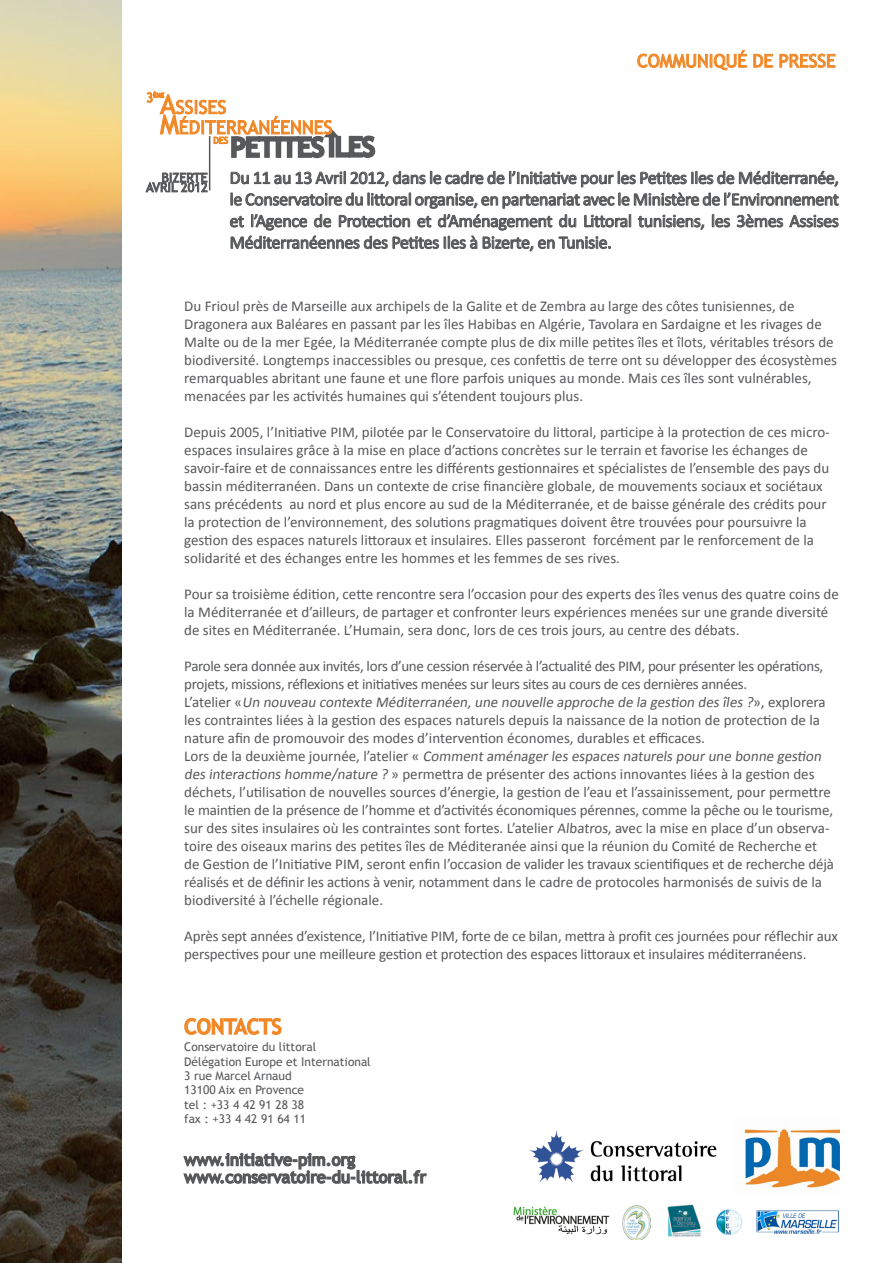
<style>
.page{position:relative;width:893px;height:1263px;background:#fff}
.page>*{position:absolute;margin:0;border:0;box-sizing:border-box;transform-origin:0 0}
.t1{font:21px "Trebuchet MS";color:#f08827}
.t2{font:18px/21.6px "Calibri";letter-spacing:-.02em;color:#57585a;text-align:justify}
.t3{font:18px "Trebuchet MS";color:#f08827}
.t4{font:15px/18px "Calibri";color:#57585a}
.t5{font:15px/18px "Calibri";letter-spacing:-.02em;color:#57585a}
.t6{font:12px/14.4px "Trebuchet MS";color:#57585a}
.s1{font-style:italic}
</style>
<div class="page">
<img style="left:0;top:0;width:121px;height:1262px">
<hr style="left:209px;top:136px;width:1px;height:54px;background:#57585a">
<svg style="left:145px;top:172px;width:63px;height:21px"></svg>
<svg style="left:146px;top:91px;width:230px;height:69px"></svg>
<svg style="left:637px;top:50px;width:110px;height:21px"></svg>
<svg style="left:753px;top:54px;width:20px;height:14px"></svg>
<svg style="left:779px;top:53px;width:57px;height:15px"></svg>
<svg style="left:184px;top:1017px;width:98px;height:18px"></svg>
<img style="left:622px;top:1205px;width:28px;height:35px">
<img style="left:513px;top:1206px;width:97px;height:28px">
<img style="left:716px;top:1209px;width:27px;height:27px">
<img style="left:667px;top:1205px;width:34px;height:32px">
<img style="left:756px;top:1210px;width:83px;height:23px">
<svg style="left:230px;top:171px;width:609px;height:81px"></svg>
<img style="left:529px;top:1130px;width:188px;height:53px">
<img style="left:744px;top:1128px;width:96px;height:60px">
<svg style="left:183px;top:1152px;width:244px;height:32px"></svg>
<p class="t3" style="left:637px;top:50px;width:200px">COMMUNIQUÉ DE PRESSE</p>
<p class="t2" style="left:230px;top:167px;width:611px">Du 11 au 13 Avril 2012, dans le cadre de l’Initiative pour les Petites Iles de Méditerranée, le Conservatoire du littoral organise, en partenariat avec le Ministère de l’Environnement et l’Agence de Protection et d’Aménagement du Littoral tunisiens, les 3èmes Assises Méditerranéennes des Petites Iles à Bizerte, en Tunisie.</p>
<p class="t4" style="left:184px;top:297px;width:654px">Du Frioul près de Marseille aux archipels de la Galite et de Zembra au large des côtes tunisiennes, de Dragonera aux Baléares en passant par les îles Habibas en Algérie, Tavolara en Sardaigne et les rivages de Malte ou de la mer Egée, la Méditerranée compte plus de dix mille petites îles et îlots, véritables trésors de biodiversité. Longtemps inaccessibles ou presque, ces confettis de terre ont su développer des écosystèmes remarquables abritant une faune et une flore parfois uniques au monde. Mais ces îles sont vulnérables, menacées par les activités humaines qui s’étendent toujours plus.</p>
<p class="t4" style="left:184px;top:423px;width:647px">Depuis 2005, l’Initiative PIM, pilotée par le Conservatoire du littoral, participe à la protection de ces micro&shy;espaces insulaires grâce à la mise en place d’actions concrètes sur le terrain et favorise les échanges de savoir-faire et de connaissances entre les différents gestionnaires et spécialistes de l’ensemble des pays du bassin méditerranéen. Dans un contexte de crise financière globale, de mouvements sociaux et sociétaux sans précédents au nord et plus encore au sud de la Méditerranée, et de baisse générale des crédits pour la protection de l’environnement, des solutions pragmatiques doivent être trouvées pour poursuivre la gestion des espaces naturels littoraux et insulaires. Elles passeront forcément par le renforcement de la solidarité et des échanges entre les hommes et les femmes de ses rives.</p>
<p class="t4" style="left:184px;top:585px;width:656px">Pour sa troisième édition, cette rencontre sera l’occasion pour des experts des îles venus des quatre coins de la Méditerranée et d’ailleurs, de partager et confronter leurs expériences menées sur une grande diversité</p>
<p class="t4" style="left:184px;top:621px;width:557px">de sites en Méditerranée. L’Humain, sera donc, lors de ces trois jours, au centre des débats.</p>
<p class="t5" style="left:184px;top:657px;width:641px">Parole sera donnée aux invités, lors d’une cession réservée à l’actualité des PIM, pour présenter les opérations, projets, missions, réflexions et initiatives menées sur leurs sites au cours de ces dernières années.</p>
<p class="t4" style="left:184px;top:693px;width:643px">L’a t e l i e r « <span class="s1">Un nouveau contexte Méditerranéen,une nouvelle approche de la gestion des îles ?</span>» , ex p l o re ra les contraintes liées à la gestion des espaces naturels depuis la naissance de la notion de protection de la nature afin de promouvoir des modes d’intervention économes, durables et efficaces.</p>
<p class="t4" style="left:184px;top:747px;width:651px">Lo rs d e l a d e u x i è m e j o u r n é e, l ’ate l i e r « Comment aménager les espaces naturels pour une bonne gestion des interactions homme/nature ? » permettra de présenter des actions innovantes liées à la gestion des déchets, l’utilisation de nouvelles sources d’énergie, la gestion de l’eau et l’assainissement, pour permettre le maintien de la présence de l’homme et d’activités économiques pérennes, comme la pêche ou le tourisme, sur des sites insulaires où les contraintes sont fortes. L’atelier Albatros, avec la mise en place d’un observa&shy;toire des oiseaux marins des petites îles de Méditeranée ainsi que la réunion du Comité de Recherche et de Gestion de l’Initiative PIM, seront enfin l’occasion de valider les travaux scientifiques et de recherche déjà réalisés et de définir les actions à venir, notamment dans le cadre de protocoles harmonisés de suivis de la biodiversité à l’échelle régionale.</p>
<p class="t4" style="left:184px;top:927px;width:655px">Après sept années d’existence, l’Initiative PIM, forte de ce bilan, mettra à profit ces journées pour réflechir aux perspectives pour une meilleure gestion et protection des espaces littoraux et insulaires méditerranéens.</p>
<p class="t1" style="left:184px;top:1014px;width:99px">CONTACTS</p>
<p class="t6" style="left:184px;top:1040px;width:134px">Conservatoire du littoral</p>
<p class="t6" style="left:184px;top:1054px;width:188px">Délégation Europe et International</p>
<p class="t6" style="left:184px;top:1069px;width:121px">3 rue Marcel Arnaud<br>13100 Aix en Provence</p>
<p class="t6" style="left:184px;top:1097px;width:121px">tel : +33 4 42 91 28 38</p>
<p class="t6" style="left:184px;top:1112px;width:123px">fax : +33 4 42 91 64 11</p>
</div>
